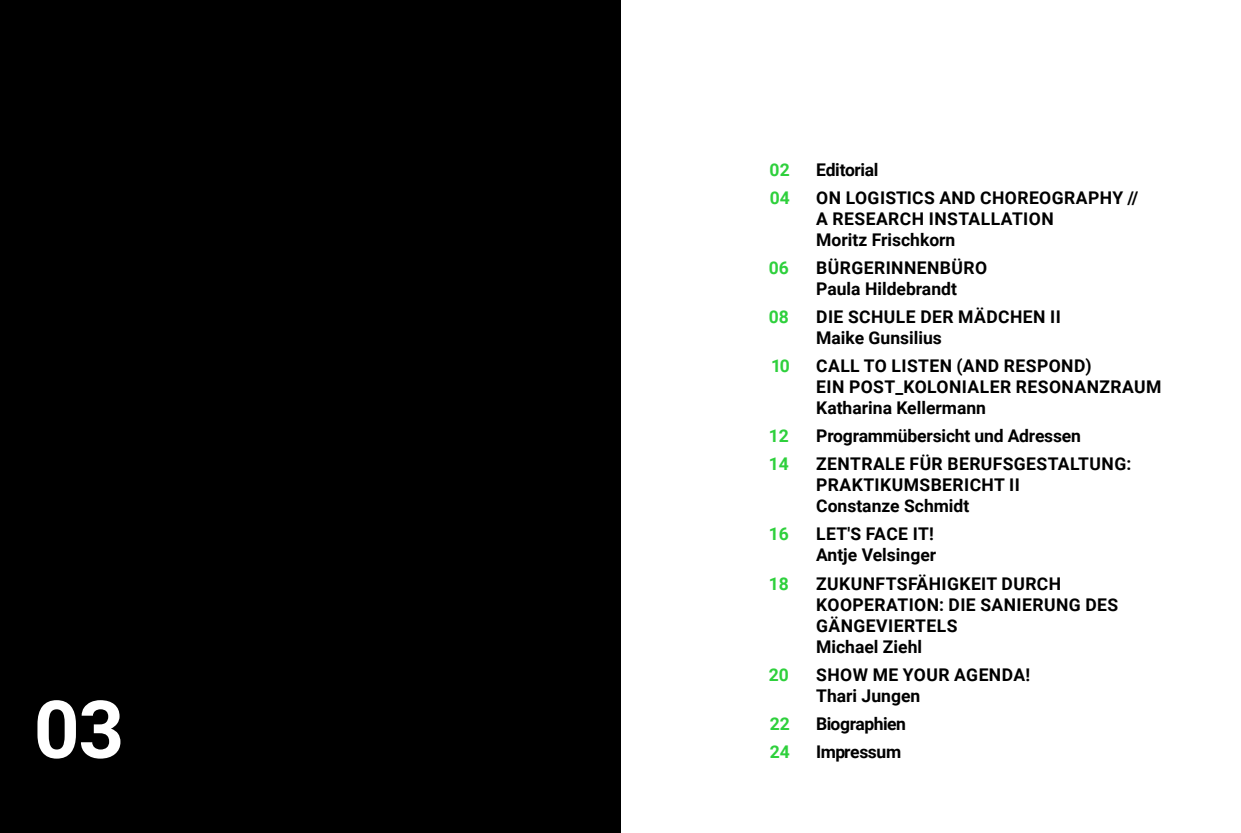
<style>
.page{position:relative;width:1241px;height:833px;background:#fff}
.page>*{position:absolute;margin:0;border:0;box-sizing:border-box;transform-origin:0 0}
.t1{font:700 80px "Roboto";color:#fff}
.t2{font:700 17.5px/21px "Roboto";letter-spacing:.025em;color:#000}
.t3{font:700 17.5px "Roboto";color:#2ed03c}
.s1{color:#000}
</style>
<div class="page">
<div style="left:0;top:0;width:620px;height:833px;background:#000"></div>
<h1 class="t1" style="left:34px;top:673px;width:92px">03</h1>
<p class="t3" style="left:769px;top:157px;width:22px">02</p>
<p class="t2" style="left:816px;top:158px;width:64px">EDITORIAL</p>
<p class="t3" style="left:769px;top:185px;width:22px">04</p>
<p class="t2" style="left:816px;top:186px;width:41px">ON LOGISTICS</p>
<p class="t2" style="left:939px;top:186px;width:13px">AND</p>
<p class="t2" style="left:980px;top:186px;width:13px">CHORE</p>
<p class="t2" style="left:1039px;top:186px;width:26px">OGRAPH</p>
<p class="t2" style="left:1112px;top:186px;width:27px">Y //</p>
<p class="t2" style="left:768px;top:207px;width:21px">A</p>
<p class="t2" style="left:816px;top:207px;width:239px;text-indent:16px">RESEARCH INSTALLATION<br>MORITZ FRISCHKORN</p>
<p class="t3" style="left:768px;top:255px;width:22px">06</p>
<p class="t2" style="left:816px;top:256px;width:172px">BÜRGERINNENBÜRO</p>
<p class="t2" style="left:768px;top:277px;width:21px">P</p>
<p class="t2" style="left:827px;top:277px;width:131px">AULA HILDEBRANDT</p>
<p class="t3" style="left:768px;top:304px;width:22px">08</p>
<p class="t2" style="left:816px;top:306px;width:239px">DIE SCHULE DER MÄDCHEN II</p>
<p class="t2" style="left:768px;top:327px;width:22px">M</p>
<p class="t2" style="left:831px;top:327px;width:112px">AIKE GUNSILIUS</p>
<p class="t3" style="left:771px;top:353px;width:20px">10</p>
<p class="t2" style="left:816px;top:355px;width:347px">CALL TO LISTEN (AND RESPOND)<br>EIN POST_KOLONIALER RESONANZRAUM<br>KATHARINA KELLERMANN</p>
<p class="t3" style="left:768px;top:424px;width:34px">12 <span class="s1">P</span></p>
<p class="t2" style="left:827px;top:425px;width:255px">ROGRAMMÜBERSICHT UND ADRESSEN</p>
<p class="t3" style="left:768px;top:452px;width:22px">14</p>
<p class="t2" style="left:816px;top:453px;width:316px">ZENTRALE FÜR BERUFSGESTALTUNG:</p>
<p class="t2" style="left:768px;top:474px;width:21px">P</p>
<p class="t2" style="left:816px;top:474px;width:198px;text-indent:12px">RAKTIKUMSBERICHT II<br>CONSTANZE SCHMIDT</p>
<p class="t3" style="left:768px;top:522px;width:22px">16</p>
<p class="t2" style="left:816px;top:523px;width:119px">LET'S FACE IT!</p>
<p class="t2" style="left:768px;top:544px;width:21px">A</p>
<p class="t2" style="left:827px;top:544px;width:110px">NTJE VELSINGER</p>
<p class="t3" style="left:768px;top:571px;width:22px">18</p>
<p class="t2" style="left:816px;top:572px;width:246px">ZUKUNFTSFÄHIGKEIT DURCH</p>
<p class="t2" style="left:768px;top:593px;width:21px">K</p>
<p class="t2" style="left:827px;top:593px;width:292px">OOPERATION: DIE SANIERUNG DES</p>
<p class="t2" style="left:768px;top:614px;width:21px">G</p>
<p class="t2" style="left:816px;top:614px;width:143px;text-indent:12px">ÄNGEVIERTELS<br>MICHAEL ZIEHL</p>
<p class="t3" style="left:768px;top:662px;width:22px">20</p>
<p class="t2" style="left:816px;top:663px;width:215px">SHOW ME YOUR AGENDA!<br>THARI JUNGEN</p>
<p class="t3" style="left:769px;top:711px;width:22px">22</p>
<p class="t2" style="left:816px;top:712px;width:91px">BIOGRAPHIEN</p>
<p class="t3" style="left:769px;top:739px;width:22px">24</p>
<p class="t2" style="left:816px;top:740px;width:87px">IMPRESSUM</p>
</div>
